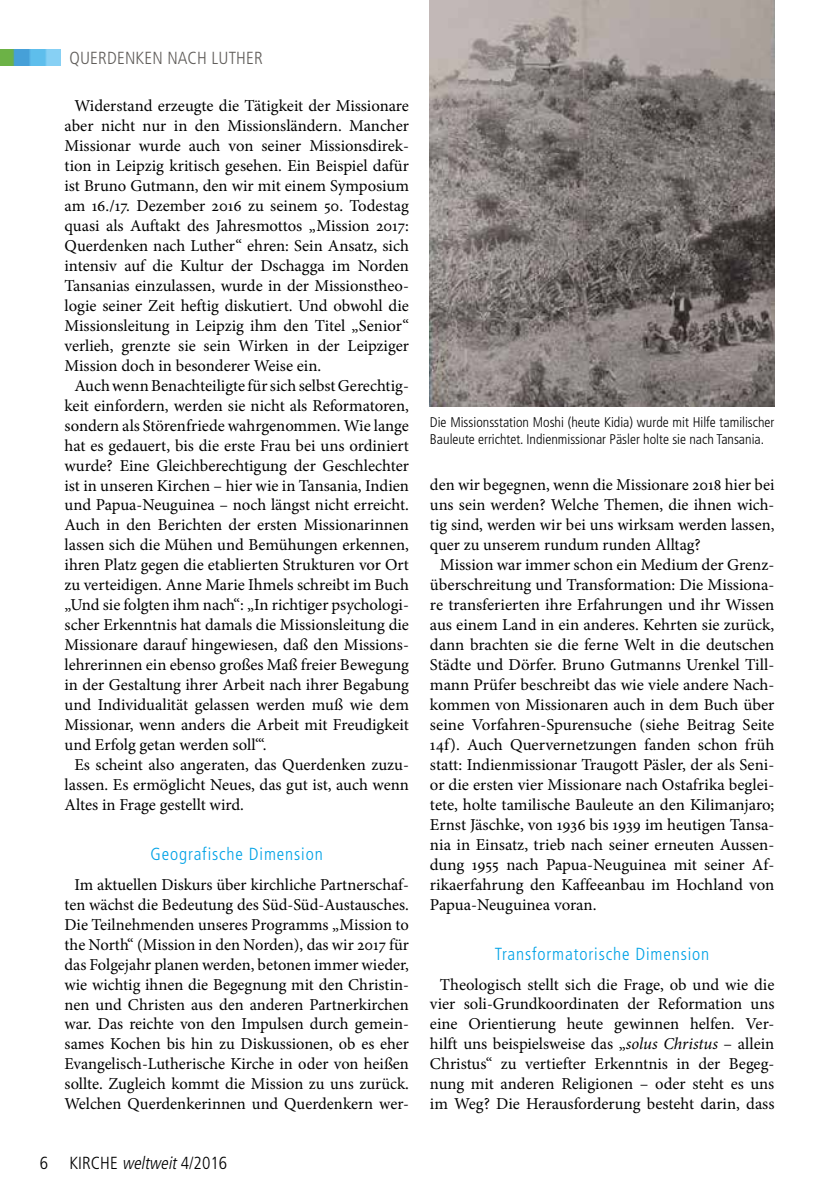
<style>
.page{position:relative;width:834px;height:1191px;background:#fff}
.page>*{position:absolute;margin:0;border:0;box-sizing:border-box;transform-origin:0 0}
.t1{font:300 condensed 17.5px "Frutiger";letter-spacing:.05em;color:#00a2e6}
.t2{font:300 condensed 17.5px "Frutiger";color:#000}
.t3{font:300 condensed 17.5px "Frutiger";letter-spacing:.01em;color:#605d5a}
.t4{font:16.62px/19.9px "Minion Pro";color:#000;text-align:center}
.t5{font:300 condensed 14px/16.8px "Frutiger";color:#000}
.s1{font-style:italic}
</style>
<div class="page">
<img style="left:0;top:50px;width:61px;height:15px">
<img style="left:430px;top:0;width:344px;height:407px">
<p class="t3" style="left:69px;top:48px;width:195px">QUERDENKEN NACH LUTHER</p>
<p class="t4" style="left:74px;top:96px;width:336px">Widerstand erzeugte die Tätigkeit der Missionare</p>
<p class="t4" style="left:64px;top:116px;width:346px">aber nicht nur in den Missionsländern. Mancher</p>
<p class="t4" style="left:64px;top:136px;width:346px">Missionar wurde auch von seiner Missionsdirek-</p>
<p class="t4" style="left:64px;top:156px;width:346px">tion in Leipzig kritisch gesehen. Ein Beispiel dafür</p>
<p class="t4" style="left:64px;top:176px;width:346px">ist Bruno Gutmann, den wir mit einem Symposium</p>
<p class="t4" style="left:64px;top:196px;width:346px">am 16./17. Dezember 2016 zu seinem 50. Todestag</p>
<p class="t4" style="left:64px;top:216px;width:346px">quasi als Auftakt des Jahresmottos „Mission 2017:</p>
<p class="t4" style="left:64px;top:236px;width:346px">Querdenken nach Luther“ ehren: Sein Ansatz, sich</p>
<p class="t4" style="left:64px;top:256px;width:346px">intensiv auf die Kultur der Dschagga im Norden</p>
<p class="t4" style="left:64px;top:276px;width:346px">Tansanias einzulassen, wurde in der Missionstheo-</p>
<p class="t4" style="left:64px;top:296px;width:346px">logie seiner Zeit heftig diskutiert. Und obwohl die</p>
<p class="t4" style="left:64px;top:316px;width:346px">Missionsleitung in Leipzig ihm den Titel „Senior“</p>
<p class="t4" style="left:64px;top:335px;width:346px">verlieh, grenzte sie sein Wirken in der Leipziger</p>
<p class="t4" style="left:64px;top:355px;width:258px">Mission doch in besonderer Weise ein.</p>
<p class="t4" style="left:74px;top:375px;width:336px">Auch wenn Benachteiligte für sich selbst Gerechtig-</p>
<p class="t4" style="left:64px;top:395px;width:346px">keit einfordern, werden sie nicht als Reformatoren,</p>
<p class="t4" style="left:64px;top:415px;width:346px">sondern als Störenfriede wahrgenommen. Wie lange</p>
<p class="t4" style="left:64px;top:435px;width:346px">hat es gedauert, bis die erste Frau bei uns ordiniert</p>
<p class="t4" style="left:64px;top:455px;width:346px">wurde? Eine Gleichberechtigung der Geschlechter</p>
<p class="t4" style="left:64px;top:475px;width:346px">ist in unseren Kirchen – hier wie in Tansania, Indien</p>
<p class="t4" style="left:64px;top:495px;width:346px">und Papua-Neuguinea – noch längst nicht erreicht.</p>
<p class="t4" style="left:64px;top:515px;width:346px">Auch in den Berichten der ersten Missionarinnen</p>
<p class="t4" style="left:64px;top:535px;width:346px">lassen sich die Mühen und Bemühungen erkennen,</p>
<p class="t4" style="left:64px;top:555px;width:346px">ihren Platz gegen die etablierten Strukturen vor Ort</p>
<p class="t4" style="left:64px;top:575px;width:346px">zu verteidigen. Anne Marie Ihmels schreibt im Buch</p>
<p class="t4" style="left:64px;top:595px;width:346px">„Und sie folgten ihm nach“: „In richtiger psychologi-</p>
<p class="t4" style="left:64px;top:615px;width:346px">scher Erkenntnis hat damals die Missionsleitung die</p>
<p class="t4" style="left:64px;top:635px;width:346px">Missionare darauf hingewiesen, daß den Missions-</p>
<p class="t4" style="left:64px;top:655px;width:346px">lehrerinnen ein ebenso großes Maß freier Bewegung</p>
<p class="t4" style="left:64px;top:675px;width:346px">in der Gestaltung ihrer Arbeit nach ihrer Begabung</p>
<p class="t4" style="left:64px;top:695px;width:346px">und Individualität gelassen werden muß wie dem</p>
<p class="t4" style="left:64px;top:715px;width:346px">Missionar, wenn anders die Arbeit mit Freudigkeit</p>
<p class="t4" style="left:64px;top:734px;width:204px">und Erfolg getan werden soll‘“.</p>
<p class="t4" style="left:74px;top:754px;width:336px">Es scheint also angeraten, das Querdenken zuzu-</p>
<p class="t4" style="left:64px;top:774px;width:346px">lassen. Es ermöglicht Neues, das gut ist, auch wenn</p>
<p class="t4" style="left:64px;top:794px;width:181px">Altes in Frage gestellt wird.</p>
<p class="t1" style="left:151px;top:844px;width:174px">Geografische Dimension</p>
<p class="t4" style="left:64px;top:874px;width:346px">Im aktuellen Diskurs über kirchliche Partnerschaf&shy;ten wächst die Bedeutung des Süd-Süd-Austausches.<br>Die Teilnehmenden unseres Programms „Mission to the North“ (Mission in den Norden), das wir 2017 für das Folgejahr planen werden, betonen immer wieder, wie wichtig ihnen die Begegnung mit den Christin&shy;nen und Christen aus den anderen Partnerkirchen war. Das reichte von den Impulsen durch gemein&shy;sames Kochen bis hin zu Diskussionen, ob es eher Evangelisch-Lutherische Kirche in oder von heißen sollte. Zugleich kommt die Mission zu uns zurück.<br>Welchen Querdenkerinnen und Querdenkern wer-</p>
<p class="t2" style="left:40px;top:1153px;width:189px">6 KIRCHE <span class="s1">weltweit</span>4/2016</p>
<p class="t5" style="left:430px;top:414px;width:346px">Die Missionsstation Moshi (heute Kidia) wurde mit Hilfe tamilischer<br>Bauleute errichtet. Indienmissionar Päsler holte sie nach Tansania.</p>
<p class="t4" style="left:430px;top:475px;width:346px">den wir begegnen, wenn die Missionare 2018 hier bei</p>
<p class="t4" style="left:430px;top:495px;width:346px">uns sein werden? Welche Themen, die ihnen wich-</p>
<p class="t4" style="left:430px;top:515px;width:346px">tig sind, werden wir bei uns wirksam werden lassen,</p>
<p class="t4" style="left:430px;top:535px;width:272px">quer zu unserem rundum runden Alltag?</p>
<p class="t4" style="left:440px;top:555px;width:336px">Mission war immer schon ein Medium der Grenz-</p>
<p class="t4" style="left:430px;top:575px;width:346px">überschreitung und Transformation: Die Missiona-</p>
<p class="t4" style="left:430px;top:595px;width:346px">re transferierten ihre Erfahrungen und ihr Wissen</p>
<p class="t4" style="left:430px;top:615px;width:346px">aus einem Land in ein anderes. Kehrten sie zurück,</p>
<p class="t4" style="left:430px;top:635px;width:346px">dann brachten sie die ferne Welt in die deutschen</p>
<p class="t4" style="left:430px;top:655px;width:346px">Städte und Dörfer. Bruno Gutmanns Urenkel Till-</p>
<p class="t4" style="left:430px;top:675px;width:346px">mann Prüfer beschreibt das wie viele andere Nach-</p>
<p class="t4" style="left:430px;top:695px;width:346px">kommen von Missionaren auch in dem Buch über</p>
<p class="t4" style="left:430px;top:714px;width:346px">seine Vorfahren-Spurensuche (siehe Beitrag Seite</p>
<p class="t4" style="left:430px;top:734px;width:346px">14f). Auch Quervernetzungen fanden schon früh</p>
<p class="t4" style="left:430px;top:754px;width:346px">statt: Indienmissionar Traugott Päsler, der als Seni-</p>
<p class="t4" style="left:430px;top:774px;width:346px">or die ersten vier Missionare nach Ostafrika beglei-</p>
<p class="t4" style="left:430px;top:794px;width:346px">tete, holte tamilische Bauleute an den Kilimanjaro;</p>
<p class="t4" style="left:430px;top:814px;width:346px">Ernst Jäschke, von 1936 bis 1939 im heutigen Tansa-</p>
<p class="t4" style="left:430px;top:834px;width:346px">nia in Einsatz, trieb nach seiner erneuten Aussen-</p>
<p class="t4" style="left:430px;top:854px;width:346px">dung 1955 nach Papua-Neuguinea mit seiner Af-</p>
<p class="t4" style="left:430px;top:874px;width:346px">rikaerfahrung den Kaffeeanbau im Hochland von</p>
<p class="t4" style="left:430px;top:894px;width:168px">Papua-Neuguinea voran.</p>
<p class="t1" style="left:495px;top:943px;width:216px">Transformatorische Dimension</p>
<p class="t4" style="left:430px;top:974px;width:346px">Theologisch stellt sich die Frage, ob und wie die vier soli-Grundkoordinaten der Reformation uns eine Orientierung heute gewinnen helfen. Ver&shy;hilft uns beispielsweise das „<span class="s1">solus Christus</span> – allein Christus“ zu vertiefter Erkenntnis in der Begeg&shy;nung mit anderen Religionen – oder steht es uns im Weg? Die Herausforderung besteht darin, dass</p>
</div>
